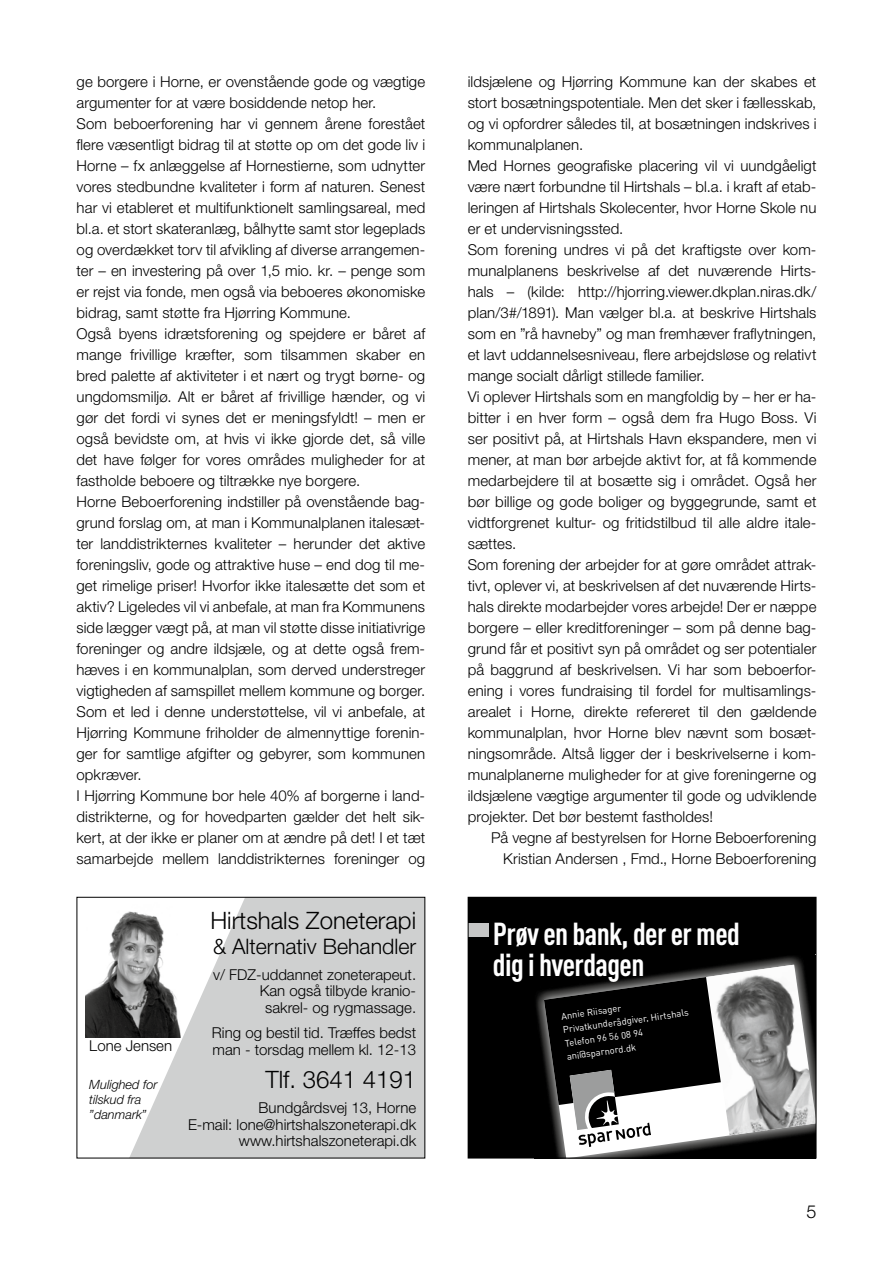
<style>
.page{position:relative;width:893px;height:1263px;background:#fff}
.page>*{position:absolute;margin:0;border:0;box-sizing:border-box;transform-origin:0 0}
.t1{font:700 condensed 31.35px/30.9px "DINOT";letter-spacing:-.02em;color:#fff}
.t2{font:300 24px "Helvetica Neue";color:#000}
.t3{font:300 21.3px "Helvetica Neue";color:#000}
.t4{font:300 18px "Helvetica Neue";color:#000}
.t5{font:300 15px/21px "Helvetica Neue";letter-spacing:.005em;color:#000}
.t6{font:italic 300 12.75px/15.3px "Helvetica Neue";color:#000}
.t7{font:9.45px/13.6px "DINOT";color:#fff}
</style>
<div class="page">
<div style="left:468px;top:897px;width:348px;height:261px;background:#000"></div>
<img style="left:535px;top:955px;width:282px;height:204px">
<svg style="left:544px;top:965px;width:270px;height:191px"></svg>
<img style="left:707px;top:965px;width:107px;height:170px">
<svg style="left:544px;top:977px;width:177px;height:170px"></svg>
<div style="left:468px;top:923px;width:21px;height:14px;background:#c5c6c6"></div>
<div style="left:468px;top:897px;width:348px;height:261px;border:1px solid #000"></div>
<img style="left:85px;top:911px;width:44px;height:126px">
<svg style="left:129px;top:899px;width:294px;height:257px;background:#cecfcf"></svg>
<p class="t5" style="left:76px;top:71px;width:350px">ge borgere i Horne, er ovenstående gode og vægtige argumenter for at være bosiddende netop her.<br>Som beboerforening har vi gennem årene forestået flere væsentligt bidrag til at støtte op om det gode liv i Horne – fx anlæggelse af Hornestierne, som udnytter vores stedbundne kvaliteter i form af naturen. Senest har vi etableret et multifunktionelt samlingsareal, med bl.a. et stort skateranlæg, bålhytte samt stor legeplads og overdækket torv til afvikling af diverse arrangemen&shy;ter – en investering på over 1,5 mio. kr. – penge som er rejst via fonde, men også via beboeres økonomiske bidrag, samt støtte fra Hjørring Kommune.<br>Også byens idrætsforening og spejdere er båret af mange frivillige kræfter, som tilsammen skaber en bred palette af aktiviteter i et nært og trygt børne- og ungdomsmiljø. Alt er båret af frivillige hænder, og vi gør det fordi vi synes det er meningsfyldt! – men er også bevidste om, at hvis vi ikke gjorde det, så ville det have følger for vores områdes muligheder for at fastholde beboere og tiltrække nye borgere.<br>Horne Beboerforening indstiller på ovenstående bag&shy;grund forslag om, at man i Kommunalplanen italesæt&shy;ter landdistrikternes kvaliteter – herunder det aktive foreningsliv, gode og attraktive huse – end dog til me&shy;get rimelige priser! Hvorfor ikke italesætte det som et aktiv? Ligeledes vil vi anbefale, at man fra Kommunens side lægger vægt på, at man vil støtte disse initiativrige foreninger og andre ildsjæle, og at dette også frem&shy;hæves i en kommunalplan, som derved understreger vigtigheden af samspillet mellem kommune og borger.<br>Som et led i denne understøttelse, vil vi anbefale, at Hjørring Kommune friholder de almennyttige forenin&shy;ger for samtlige afgifter og gebyrer, som kommunen opkræver.<br>I Hjørring Kommune bor hele 40% af borgerne i land&shy;distrikterne, og for hovedparten gælder det helt sik&shy;kert, at der ikke er planer om at ændre på det! I et tæt samarbejde mellem landdistrikternes foreninger og</p>
<p class="t5" style="left:468px;top:71px;width:350px">ildsjælene og Hjørring Kommune kan der skabes et stort bosætningspotentiale. Men det sker i fællesskab, og vi opfordrer således til, at bosætningen indskrives i kommunalplanen.<br>Med Hornes geografiske placering vil vi uundgåeligt være nært forbundne til Hirtshals – bl.a. i kraft af etab&shy;leringen af Hirtshals Skolecenter, hvor Horne Skole nu er et undervisningssted.<br>Som forening undres vi på det kraftigste over kom&shy;munalplanens beskrivelse af det nuværende Hirts&shy;hals – (kilde: http://hjorring.viewer.dkplan. niras.dk/ plan/3#/1891). Man vælger bl.a. at beskrive Hirtshals som en ”rå havneby” og man fremhæver fraflytningen, et lavt uddannelsesniveau, flere arbejdsløse og relativt mange socialt dårligt stillede familier.<br>Vi oplever Hirtshals som en mangfoldig by – her er ha&shy;bitter i en hver form – også dem fra Hugo Boss. Vi ser positivt på, at Hirtshals Havn ekspandere, men vi mener, at man bør arbejde aktivt for, at få kommende medarbejdere til at bosætte sig i området. Også her bør billige og gode boliger og byggegrunde, samt et vidtforgrenet kultur- og fritidstilbud til alle aldre itale&shy;sættes.<br>Som forening der arbejder for at gøre området attrak&shy;tivt, oplever vi, at beskrivelsen af det nuværende Hirts&shy;hals direkte modarbejder vores arbejde! Der er næppe borgere – eller kreditforeninger – som på denne bag&shy;grund får et positivt syn på området og ser potentialer på baggrund af beskrivelsen. Vi har som beboerfor&shy;ening i vores fundraising til fordel for multisamlings&shy;arealet i Horne, direkte refereret til den gældende kommunalplan, hvor Horne blev nævnt som bosæt&shy;ningsområde. Altså ligger der i beskrivelserne i kom&shy;munalplanerne muligheder for at give foreningerne og ildsjælene vægtige argumenter til gode og udviklende projekter. Det bør bestemt fastholdes!</p>
<p class="t5" style="left:491px;top:827px;width:327px;text-align:right">På vegne af bestyrelsen for Horne Beboerforening<br>Kristian Andersen , Fmd., Horne Beboerforening</p>
<p class="t5" style="left:89px;top:1035px;width:84px">Lone Jensen</p>
<p class="t6" style="left:89px;top:1076px;width:70px">Mulighed for tilskud fra ”danmark”</p>
<h2 class="t2" style="left:210px;top:905px;width:207px">Hirtshals Zoneterapi</h2>
<h3 class="t3" style="left:213px;top:934px;width:205px">&amp; Alternativ Behandler</h3>
<p class="t5" style="left:213px;top:966px;width:205px;line-height:16.5px;text-align:right">v/ FDZ-uddannet zoneterapeut.<br>Kan også tilbyde kranio&shy;sakrel- og rygmassage.</p>
<p class="t5" style="left:212px;top:1024px;width:206px;line-height:16.5px">Ring og bestil tid. Træffes bedst man - torsdag mellem kl. 12-13</p>
<h2 class="t2" style="left:265px;top:1064px;width:152px">Tlf. 3641 4191</h2>
<p class="t5" style="left:188px;top:1099px;width:230px;line-height:16.5px;text-align:right">Bundgårdsvej 13, Horne<br>E-mail: lone@hirtshalszoneterapi.dk www.hirtshalszoneterapi.dk</p>
<h1 class="t1" style="left:493px;top:918px;width:249px">Prøv en bank, der er med dig i hverdagen</h1>
<p class="t7" style="left:560px;top:1009px;width:128px;rotate:-8deg">Annie Riisager<br>Privatkunderådgiver, Hirtshals<br>Telefon 96 56 08 94 ani@sparnord.dk</p>
<p class="t4" style="left:806px;top:1200px;width:12px">5</p>
</div>
